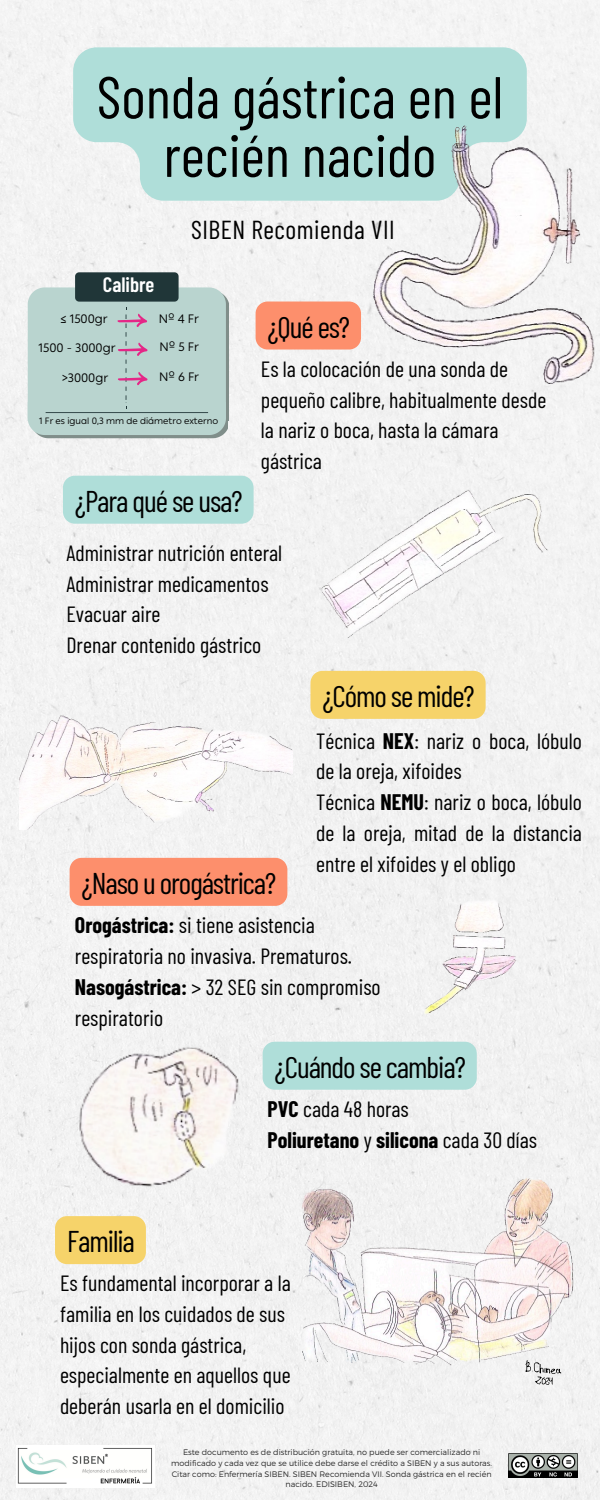
<style>
.page{position:relative;width:600px;height:1500px;background:#f3f3f3}
.page>*{position:absolute;margin:0;border:0;box-sizing:border-box;transform-origin:0 0}
.t1{font:59px/58.5px "Barlow Condensed";color:#000;text-align:center}
.t2{font:30px "Barlow Condensed";letter-spacing:-.035em;color:#000}
.t3{font:26px "Barlow Condensed";letter-spacing:.02em;color:#000}
.t4{font:22px/30.8px "Barlow Condensed";color:#000}
.t5{font:700 22px/30.8px "Barlow Condensed";color:#000}
.t6{font:600 20.8px "Barlow Condensed";color:#fff}
.t7{font:12.2px "Ping HL";color:#000}
.t8{font:9.1px "Ping HL";color:#000}
.t9{font:300 8px/10.7px "Montserrat";color:#2a2a2a;text-align:center}
.s1{font-weight:700}
.s2{font-weight:400}
</style>
<div class="page">
<div style="left:63px;top:476px;width:191px;height:48px;background:#afded9;border-radius:12px"></div>
<div style="left:256px;top:302px;width:104px;height:48px;background:#fd8f6c"></div>
<img style="left:19px;top:713px;width:274px;height:117px">
<img style="left:419px;top:897px;width:102px;height:131px">
<img style="left:58px;top:1028px;width:195px;height:167px">
<img style="left:294px;top:1172px;width:293px;height:201px">
<svg style="left:73px;top:47px;width:454px;height:154px;background:#b4dfdb"></svg>
<img style="left:360px;top:114px;width:240px;height:284px">
<div style="left:310px;top:671px;width:176px;height:48px;background:#f6d36a;border-radius:12px"></div>
<div style="left:70px;top:858px;width:217px;height:48px;background:#fd8f6c"></div>
<div style="left:263px;top:1042px;width:214px;height:48px;background:#afded9;border-radius:12px"></div>
<div style="left:55px;top:1216px;width:91px;height:48px;background:#f6d36a"></div>
<img style="left:16px;top:1445px;width:138px;height:42px">
<img style="left:509px;top:1454px;width:69px;height:24px">
<svg style="left:525px;top:1360px;width:36px;height:25px"></svg>
<svg style="left:28px;top:272px;width:201px;height:170px;background:#adc3c0"></svg>
<img style="left:301px;top:455px;width:262px;height:191px">
<h1 class="t1" style="left:97px;top:66px;width:408px">Sonda gástrica en el recién nacido</h1>
<p class="t3" style="left:191px;top:213px;width:205px">SIBEN Recomienda VII</p>
<p class="t6" style="left:103px;top:271px;width:53px">Calibre</p>
<p class="t7" style="left:60px;top:312px;width:49px">≤ 1500gr</p>
<p class="t7" style="left:159px;top:311px;width:42px">Nº 4 Fr</p>
<p class="t7" style="left:160px;top:339px;width:41px">Nº 5 Fr</p>
<p class="t7" style="left:159px;top:370px;width:41px">Nº 6 Fr</p>
<p class="t8" style="left:39px;top:416px;width:180px">1 Fr es igual 0,3 mm de diámetro externo</p>
<p class="t7" style="left:39px;top:341px;width:79px">1500 - 3000gr</p>
<p class="t7" style="left:62px;top:370px;width:48px">&gt;3000gr</p>
<h2 class="t2" style="left:75px;top:482px;width:169px">¿Para qué se usa?</h2>
<h2 class="t2" style="left:268px;top:308px;width:84px">¿Qué es?</h2>
<p class="t4" style="left:261px;top:353px;width:287px">Es la colocación de una sonda de pequeño calibre, habitualmente desde la nariz o boca, hasta la cámara gástrica</p>
<p class="t4" style="left:66px;top:537px;width:217px">Administrar nutrición enteral<br>Administrar medicamentos<br>Evacuar aire<br>Drenar contenido gástrico</p>
<h2 class="t2" style="left:322px;top:677px;width:154px">¿Cómo se mide?</h2>
<p class="t4" style="left:316px;top:724px;width:267px">Técnica <span class="s1">NEX</span>: nariz o boca, lóbulo de la oreja, xifoides<br>Técnica <span class="s1">NEMU</span>: nariz o boca, lóbulo de la oreja, mitad de la distancia entre el xifoides y el obligo</p>
<h2 class="t2" style="left:82px;top:864px;width:196px">¿Naso u orogástrica?</h2>
<p class="t4" style="left:75px;top:909px;width:307px"><span class="s1">Orogástrica:</span> si tiene asistencia respiratoria no invasiva. Prematuros.<br><span class="s1">Nasogástrica:</span> &gt; 32 SEG sin compromiso respiratorio</p>
<h2 class="t2" style="left:275px;top:1048px;width:193px">¿Cuándo se cambia?</h2>
<p class="t5" style="left:268px;top:1093px;width:271px">PVC <span class="s2">cada 48 horas<br></span>Poliuretano <span class="s2">y</span> silicona <span class="s2">cada 30 días</span></p>
<h2 class="t2" style="left:67px;top:1222px;width:69px">Familia</h2>
<p class="t4" style="left:60px;top:1267px;width:232px">Es fundamental incorporar a la familia en los cuidados de sus hijos con sonda gástrica, especialmente en aquellos que deberán usarla en el domicilio</p>
<p class="t9" style="left:171px;top:1447px;width:323px">Este documento es de distribución gratuita, no puede ser comercializado ni modificado y cada vez que se utilice debe darse el crédito a SIBEN y a sus autoras.<br>Citar como: Enfermería SIBEN. SIBEN Recomienda VII. Sonda gástrica en el recién nacido. EDISIBEN, 2024</p>
</div>
